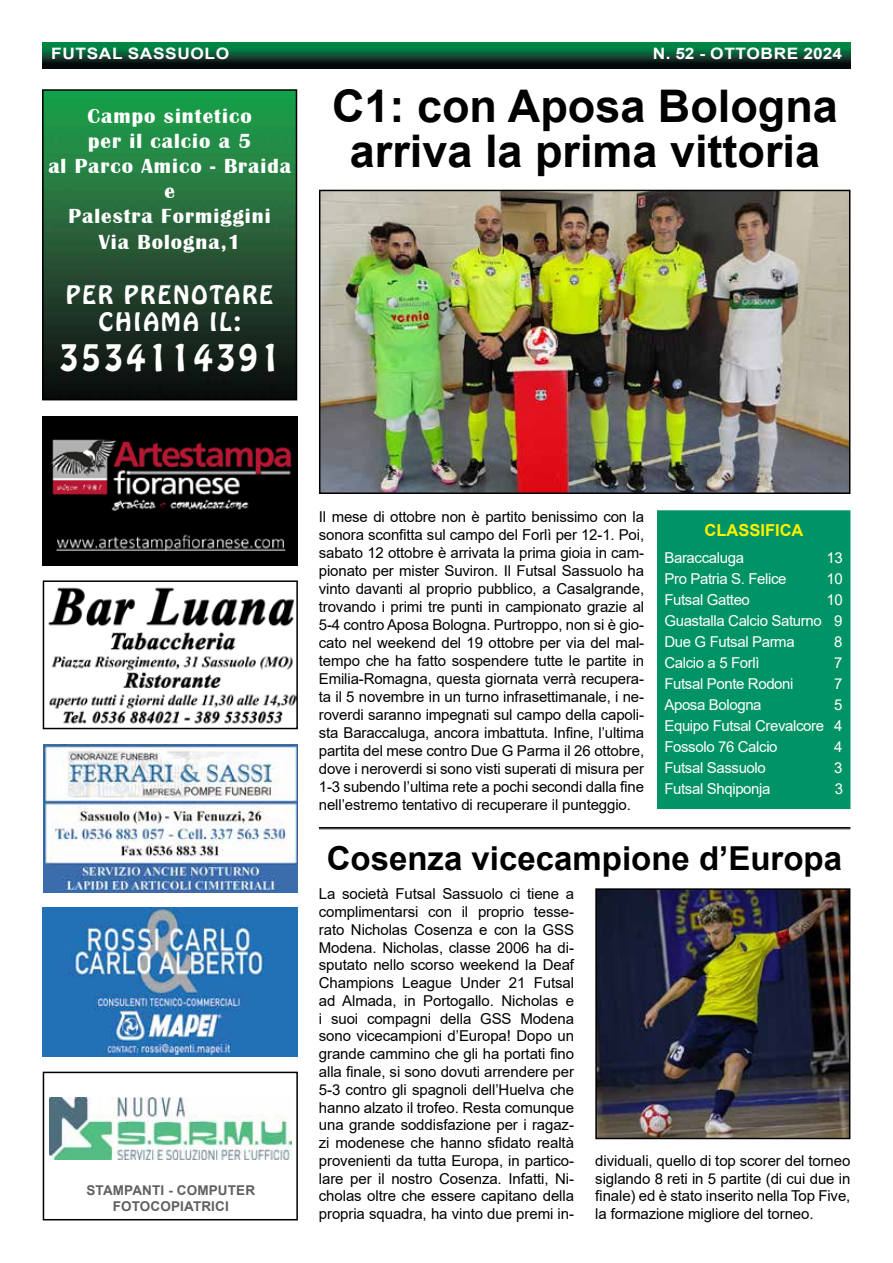
<style>
.page{position:relative;width:893px;height:1263px;background:#fff}
.page>*{position:absolute;margin:0;border:0;box-sizing:border-box;transform-origin:0 0}
.t1{font:700 45px/45px "Arial";color:#000;text-align:center}
.t2{font:700 33px "Arial";color:#000}
.t3{font:33px "Hobo Std";letter-spacing:.1em;color:#fff}
.t4{font:22.5px/27px "Hobo Std";letter-spacing:.1em;color:#fff;text-align:center}
.t5{font:700 21px/25.2px "Britannic";letter-spacing:.05em;color:#fff;text-align:center}
.t6{font:700 16.5px "Arial";color:#fff200}
.t7{font:700 15.75px "Arial";letter-spacing:.035em;color:#fff;scale:1.1 1}
.t8{font:15px/17.7px "Arial";letter-spacing:-.005em;color:#000;text-align:justify}
.t9{font:15px/21px "Arial";letter-spacing:-.025em;color:#fff;text-align:justify}
.t10{font:700 13.5px/16.2px "Arial";letter-spacing:.01em;color:#5f6062;text-align:center}
</style>
<div class="page">
<img style="left:43px;top:43px;width:807px;height:25px">
<img style="left:44px;top:744px;width:254px;height:149px">
<img style="left:48px;top:587px;width:247px;height:137px">
<div style="left:43px;top:580px;width:255px;height:149px;border:2px solid #000"></div>
<img style="left:50px;top:1097px;width:241px;height:63px">
<div style="left:43px;top:1072px;width:255px;height:148px;border:2px solid #000"></div>
<img style="left:43px;top:908px;width:255px;height:149px">
<img style="left:46px;top:420px;width:249px;height:142px">
<div style="left:43px;top:417px;width:255px;height:148px;border:2px solid #000"></div>
<img style="left:322px;top:193px;width:525px;height:298px">
<div style="left:319px;top:190px;width:531px;height:304px;border:2px solid #000"></div>
<img style="left:45px;top:92px;width:249px;height:305px">
<div style="left:42px;top:89px;width:255px;height:311px;border:2px solid #000"></div>
<div style="left:657px;top:510px;width:193px;height:299px;background:#009366"></div>
<img style="left:598px;top:891px;width:249px;height:245px">
<div style="left:595px;top:888px;width:255px;height:251px;border:2px solid #000"></div>
<hr style="left:319px;top:827px;width:531px;height:1px;background:#000">
<hr style="left:319px;top:828px;width:531px;height:1px;background:#000">
<p class="t7" style="left:51px;top:42px;width:105px">FUTSAL SASSU</p>
<p class="t7" style="left:190px;top:42px;width:37px">OLO</p>
<p class="t7" style="left:653px;top:42px;width:173px">N. 52 - OTTOBRE 2024</p>
<h3 class="t5" style="left:48px;top:103px;width:244px">Campo sintetico<br>per il calcio a 5<br>al Parco Amico - Braida e<br>Palestra Formiggini<br>Via Bologna,1</h3>
<h3 class="t4" style="left:66px;top:282px;width:208px">PER PRENOTARE<br>CHIAMA IL:</h3>
<h2 class="t3" style="left:59px;top:335px;width:223px">3534114391</h2>
<h1 class="t1" style="left:332px;top:84px;width:507px">C1: con Aposa Bologna arriva la prima vittoria</h1>
<p class="t10" style="left:86px;top:1182px;width:170px">STAMPANTI - COMPUTER<br>FOTOCOPIATRICI</p>
<p class="t8" style="left:319px;top:507px;width:327px">Il mese di ottobre non è partito benissimo con la sonora sconfitta sul campo del Forlì per 12-1. Poi, sabato 12 ottobre è arrivata la prima gioia in cam&shy;pionato per mister Suviron. Il Futsal Sassuolo ha vinto davanti al proprio pubblico, a Casalgrande, trovando i primi tre punti in campionato grazie al 5-4 contro Aposa Bologna. Purtroppo, non si è gio&shy;cato nel weekend del 19 ottobre per via del mal&shy;tempo che ha fatto sospendere tutte le partite in Emilia-Romagna, questa giornata verrà recupera&shy;ta il 5 novembre in un turno infrasettimanale, i ne&shy;roverdi saranno impegnati sul campo della capoli&shy;sta Baraccaluga, ancora imbattuta. Infine, l’ultima partita del mese contro Due G Parma il 26 ottobre, dove i neroverdi si sono visti superati di misura per 1-3 subendo l’ultima rete a pochi secondi dalla fine nell’estremo tentativo di recuperare il punteggio.</p>
<p class="t6" style="left:704px;top:518px;width:100px">CLASSIFICA</p>
<p class="t9" style="left:664px;top:547px;width:81px">Baraccaluga</p>
<p class="t9" style="left:826px;top:547px;width:18px">13</p>
<p class="t9" style="left:664px;top:568px;width:124px">Pro Patria S. Felice</p>
<p class="t9" style="left:826px;top:568px;width:18px">10</p>
<p class="t9" style="left:664px;top:589px;width:87px">Futsal Gatteo</p>
<p class="t9" style="left:664px;top:589px;width:180px;text-indent:162px">10<br>Guastalla Calcio Saturno 9<br>Due G Futsal Parma</p>
<p class="t9" style="left:834px;top:631px;width:10px">8</p>
<p class="t9" style="left:664px;top:652px;width:97px">Calcio a 5 Forlì</p>
<p class="t9" style="left:834px;top:652px;width:10px">7</p>
<p class="t9" style="left:664px;top:673px;width:131px">Futsal Ponte Rodoni</p>
<p class="t9" style="left:834px;top:673px;width:10px">7</p>
<p class="t9" style="left:664px;top:694px;width:99px">Aposa Bologna</p>
<p class="t9" style="left:664px;top:694px;width:179px;text-indent:170px">5<br>Equipo Futsal Crevalcore 4<br>Fossolo 76 Calcio</p>
<p class="t9" style="left:834px;top:736px;width:10px">4</p>
<p class="t9" style="left:664px;top:757px;width:103px">Futsal Sassuolo</p>
<p class="t9" style="left:834px;top:757px;width:10px">3</p>
<p class="t9" style="left:664px;top:778px;width:108px">Futsal Shqiponja</p>
<p class="t9" style="left:835px;top:778px;width:10px">3</p>
<h2 class="t2" style="left:327px;top:835px;width:517px">Cosenza vicecampione d’Europa</h2>
<p class="t8" style="left:319px;top:885px;width:257px">La società Futsal Sassuolo ci tiene a complimentarsi con il proprio tesse&shy;rato Nicholas Cosenza e con la GSS Modena. Nicholas, classe 2006 ha di&shy;sputato nello scorso weekend la Deaf Champions League Under 21 Futsal ad Almada, in Portogallo. Nicholas e i suoi compagni della GSS Modena sono vicecampioni d’Europa! Dopo un grande cammino che gli ha portati fino alla finale, si sono dovuti arrendere per 5-3 contro gli spagnoli dell’Huelva che hanno alzato il trofeo. Resta comunque una grande soddisfazione per i ragaz&shy;zi modenese che hanno sfidato realtà provenienti da tutta Europa, in partico&shy;lare per il nostro Cosenza. Infatti, Ni&shy;cholas oltre che essere capitano della propria squadra, ha vinto due premi in-</p>
<p class="t8" style="left:595px;top:1152px;width:257px">dividuali, quello di top scorer del torneo siglando 8 reti in 5 partite (di cui due in finale) ed è stato inserito nella Top Five, la formazione migliore del torneo.</p>
</div>
